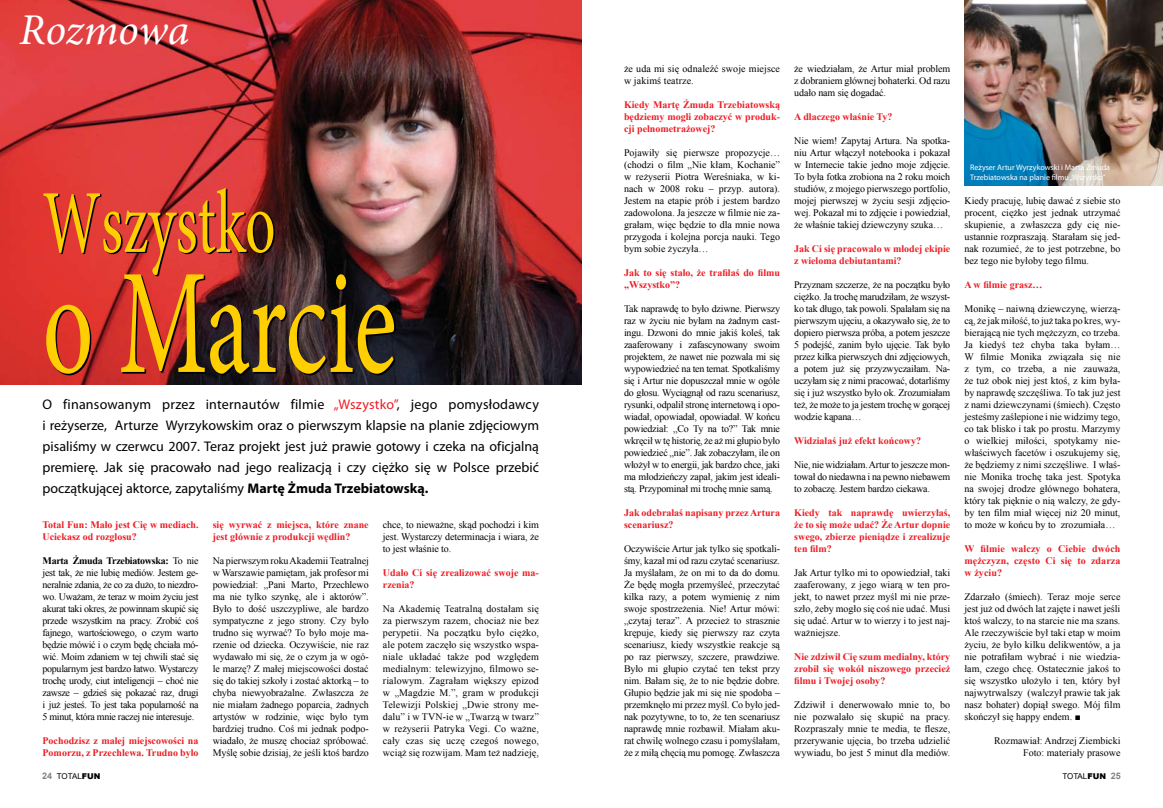
<style>
.page{position:relative;width:1163px;height:808px;background:#fff}
.page>*{position:absolute;margin:0;border:0;box-sizing:border-box;transform-origin:0 0}
.t1{font:150px "Minion Pro";letter-spacing:-.01em;color:#ffcf01;scale:.67 1}
.t2{font:90px "Minion Pro";color:#ffcf01;scale:.67 1}
.t3{font:italic 44px "Minion Pro";letter-spacing:-.005em;color:#fff}
.t4{font:14px/21px "Myriad Pro";color:#000;text-align:justify}
.t5{font:10px/12px "Times New Roman";letter-spacing:-.01em;color:#000;text-align:justify}
.t6{font:700 10px/12px "Times New Roman";color:#ed1c24}
.t7{font:10px/12px "Times New Roman";letter-spacing:.01em;color:#000}
.t8{font:8px/9.6px "Myriad Pro";color:#fff}
.t9{font:8px "Arial";letter-spacing:-.01em;color:#000}
.s1{color:#ed1c24}
.s2{font-weight:700}
.s3{font-weight:700;font-size:9px;color:#808284}
.s4{font-weight:900}
</style>
<div class="page">
<img style="left:0;top:0;width:581px;height:384px">
<img style="left:14px;top:170px;width:553px;height:215px">
<img style="left:964px;top:0;width:198px;height:186px">
<h3 class="t3" style="left:19px;top:4px;width:172px">Rozmowa</h3>
<h2 class="t2" style="left:43px;top:169px;width:349px">Wszystko</h2>
<h1 class="t1" style="left:43px;top:234px;width:530px">o Marcie</h1>
<p class="t4" style="left:43px;top:394px;width:498px">O finansowanym przez internautów filmie <span class="s1">„Wszystko”</span>, jego pomysłodawcy i reżyserze, Arturze Wyrzykowskim oraz o pierwszym klapsie na planie zdjęciowym pisaliśmy w czerwcu 2007. Teraz projekt jest już prawie gotowy i czeka na oficjalną premierę. Jak się pracowało nad jego realizacją i czy ciężko się w Polsce przebić początkującej aktorce, zapytaliśmy <span class="s2">Martę Żmuda Trzebiatowską.</span></p>
<p class="t6" style="left:43px;top:518px;width:157px">Total Fun: Mało jest Cię w mediach.<br>Uciekasz od rozgłosu?</p>
<p class="t5" style="left:43px;top:555px;width:157px"><span class="s2">Marta Żmuda Trzebiatowska:</span> To nie jest tak, że nie lubię mediów. Jestem ge&shy;neralnie zdania, że co za dużo, to niezdro&shy;wo. Uważam, że teraz w moim życiu jest akurat taki okres, że powinnam skupić się przede wszystkim na pracy. Zrobić coś fajnego, wartościowego, o czym warto będzie mówić i o czym będę chciała mó&shy;wić. Moim zdaniem w tej chwili stać się popularnym jest bardzo łatwo. Wystarczy trochę urody, ciut inteligencji – choć nie zawsze – gdzieś się pokazać raz, drugi i już jesteś. To jest taka popularność na 5 minut, która mnie raczej nie interesuje.</p>
<p class="t6" style="left:43px;top:734px;width:157px">Pochodzisz z małej miejscowości na<br>Pomorzu, z Przechlewa. Trudno było</p>
<p class="t6" style="left:213px;top:518px;width:157px">się wyrwać z miejsca, które znane jest głównie z produkcji wędlin?</p>
<p class="t5" style="left:213px;top:555px;width:157px">Na pierwszym roku Akademii Teatralnej w Warszawie pamiętam, jak profesor mi powiedział: „Pani Marto, Przechlewo ma nie tylko szynkę, ale i aktorów”.<br>Było to dość uszczypliwe, ale bardzo sympatyczne z jego strony. Czy było trudno się wyrwać? To było moje ma&shy;rzenie od dziecka. Oczywiście, nie raz wydawało mi się, że o czym ja w ogó&shy;le marzę? Z małej miejscowości dostać się do takiej szkoły i zostać aktorką – to chyba niewyobrażalne. Zwłaszcza że nie miałam żadnego poparcia, żadnych artystów w rodzinie, więc było tym bardziej trudno. Coś mi jednak podpo&shy;wiadało, że muszę chociaż spróbować.<br>Myślę sobie dzisiaj, że jeśli ktoś bardzo</p>
<p class="t5" style="left:383px;top:519px;width:157px">chce, to nieważne, skąd pochodzi i kim jest. Wystarczy determinacja i wiara, że to jest właśnie to.</p>
<p class="t6" style="left:383px;top:566px;width:157px">Udało Ci się zrealizować swoje ma&shy;rzenia?</p>
<p class="t5" style="left:383px;top:603px;width:157px">Na Akademię Teatralną dostałam się za pierwszym razem, chociaż nie bez perypetii. Na początku było ciężko, ale potem zaczęło się wszystko wspa&shy;niale układać także pod względem medialnym: telewizyjno, filmowo se&shy;rialowym. Zagrałam większy epizod w „Magdzie M.”, gram w produkcji Telewizji Polskiej „Dwie strony me&shy;dalu” i w TVN-ie w „Twarzą w twarz” w reżyserii Patryka Vegi. Co ważne, cały czas się uczę czegoś nowego, wciąż się rozwijam. Mam też nadzieję,</p>
<p class="t7" style="left:624px;top:63px;width:157px">że uda mi się odnaleźć swoje miejsce w jakimś teatrze.</p>
<p class="t6" style="left:624px;top:98px;width:157px;text-align:justify">Kiedy Martę Żmuda Trzebiatowską będziemy mogli zobaczyć w produk&shy;cji pełnometrażowej?</p>
<p class="t5" style="left:624px;top:147px;width:157px">Pojawiły się pierwsze propozycje… (chodzi o film „Nie kłam, Kochanie” w reżyserii Piotra Wereśniaka, w ki&shy;nach w 2008 roku – przyp. autora).<br>Jestem na etapie prób i jestem bardzo zadowolona. Ja jeszcze w filmie nie za&shy;grałam, więc będzie to dla mnie nowa przygoda i kolejna porcja nauki. Tego bym sobie życzyła…</p>
<p class="t6" style="left:624px;top:266px;width:157px">Jak to się stało, że trafiłaś do filmu „Wszystko”?</p>
<p class="t5" style="left:624px;top:303px;width:157px">Tak naprawdę to było dziwne. Pierwszy raz w życiu nie byłam na żadnym cast&shy;ingu. Dzwoni do mnie jakiś koleś, tak zaaferowany i zafascynowany swoim projektem, że nawet nie pozwala mi się wypowiedzieć na ten temat. Spotkaliśmy się i Artur nie dopuszczał mnie w ogóle do głosu. Wyciągnął od razu scenariusz, rysunki, odpalił stronę internetową i opo&shy;wiadał, opowiadał, opowiadał. W końcu powiedział: „Co Ty na to?” Tak mnie wkręcił w tę historię, że aż mi głupio było powiedzieć „nie”. Jak zobaczyłam, ile on włożył w to energii, jak bardzo chce, jaki ma młodzieńczy zapał, jakim jest ideali&shy;stą. Przypominał mi trochę mnie samą.</p>
<p class="t6" style="left:624px;top:506px;width:157px">Jak odebrałaś napisany przez Artura scenariusz?</p>
<p class="t5" style="left:624px;top:543px;width:157px">Oczywiście Artur jak tylko się spotkali&shy;śmy, kazał mi od razu czytać scenariusz.<br>Ja myślałam, że on mi to da do domu.<br>Że będę mogła przemyśleć, przeczytać kilka razy, a potem wymienię z nim swoje spostrzeżenia. Nie! Artur mówi: „czytaj teraz”. A przecież to strasznie krępuje, kiedy się pierwszy raz czyta scenariusz, kiedy wszystkie reakcje są po raz pierwszy, szczere, prawdziwe.<br>Było mi głupio czytać ten tekst przy nim. Bałam się, że to nie będzie dobre.<br>Głupio będzie jak mi się nie spodoba – przemknęło mi przez myśl. Co było jed&shy;nak pozytywne, to to, że ten scenariusz naprawdę mnie rozbawił. Miałam aku&shy;rat chwilę wolnego czasu i pomyślałam, że z miłą chęcią mu pomogę. Zwłaszcza</p>
<p class="t5" style="left:794px;top:63px;width:157px">że wiedziałam, że Artur miał problem z dobraniem głównej bohaterki. Od razu udało nam się dogadać.</p>
<p class="t6" style="left:794px;top:110px;width:100px">A dlaczego właśnie Ty?</p>
<p class="t5" style="left:794px;top:135px;width:157px">Nie wiem! Zapytaj Artura. Na spotka&shy;niu Artur włączył notebooka i pokazał w Internecie takie jedno moje zdjęcie.<br>To była fotka zrobiona na 2 roku moich studiów, z mojego pierwszego portfolio, mojej pierwszej w życiu sesji zdjęcio&shy;wej. Pokazał mi to zdjęcie i powiedział, że właśnie takiej dziewczyny szuka…</p>
<p class="t6" style="left:794px;top:242px;width:157px">Jak Ci się pracowało w młodej ekipie z wieloma debiutantami?</p>
<p class="t5" style="left:794px;top:279px;width:157px">Przyznam szczerze, że na początku było ciężko. Ja trochę marudziłam, że wszyst&shy;ko tak długo, tak powoli. Spalałam się na pierwszym ujęciu, a okazywało się, że to dopiero pierwsza próba, a potem jeszcze 5 podejść, zanim było ujęcie. Tak było przez kilka pierwszych dni zdjęciowych, a potem już się przyzwyczaiłam. Na&shy;uczyłam się z nimi pracować, dotarliśmy się i już wszystko było ok. Zrozumiałam też, że może to ja jestem trochę w gorącej wodzie kąpana…</p>
<p class="t6" style="left:794px;top:434px;width:128px">Widziałaś już efekt końcowy?</p>
<p class="t5" style="left:794px;top:459px;width:157px">Nie, nie widziałam. Artur to jeszcze mon&shy;tował do niedawna i na pewno niebawem to zobaczę. Jestem bardzo ciekawa.</p>
<p class="t6" style="left:794px;top:506px;width:157px;text-align:justify">Kiedy tak naprawdę uwierzyłaś, że to się może udać? Że Artur dopnie swego, zbierze pieniądze i zrealizuje ten film?</p>
<p class="t5" style="left:794px;top:567px;width:157px">Jak Artur tylko mi to opowiedział, taki zaaferowany, z jego wiarą w ten pro&shy;jekt, to nawet przez myśl mi nie prze&shy;szło, żeby mogło się coś nie udać. Musi się udać. Artur w to wierzy i to jest naj&shy;ważniejsze.</p>
<p class="t6" style="left:794px;top:650px;width:157px;text-align:justify">Nie zdziwił Cię szum medialny, który zrobił się wokół niszowego przecież filmu i Twojej osoby?</p>
<p class="t5" style="left:794px;top:699px;width:157px">Zdziwił i denerwowało mnie to, bo nie pozwalało się skupić na pracy.<br>Rozpraszały mnie te media, te flesze, przerywanie ujęcia, bo trzeba udzielić wywiadu, bo jest 5 minut dla mediów.</p>
<p class="t8" style="left:969px;top:163px;width:141px">Reżyser Artur Wyrzykowski i Marta Żmuda<br>Trzebiatowska na planie filmu „Wszystko”</p>
<p class="t5" style="left:964px;top:195px;width:157px">Kiedy pracuję, lubię dawać z siebie sto procent, ciężko jest jednak utrzymać skupienie, a zwłaszcza gdy cię nie&shy;ustannie rozpraszają. Starałam się jed&shy;nak rozumieć, że to jest potrzebne, bo bez tego nie byłoby tego filmu.</p>
<p class="t6" style="left:964px;top:278px;width:80px">A w filmie grasz…</p>
<p class="t5" style="left:964px;top:303px;width:157px">Monikę – naiwną dziewczynę, wierzą&shy;cą, że jak miłość, to już taka po kres, wy&shy;bierającą nie tych mężczyzn, co trzeba.<br>Ja kiedyś też chyba taka byłam… W filmie Monika związała się nie z tym, co trzeba, a nie zauważa, że tuż obok niej jest ktoś, z kim była&shy;by naprawdę szczęśliwa. To tak już jest z nami dziewczynami (śmiech). Często jesteśmy zaślepione i nie widzimy tego, co tak blisko i tak po prostu. Marzymy o wielkiej miłości, spotykamy nie&shy;właściwych facetów i oszukujemy się, że będziemy z nimi szczęśliwe. I właś&shy;nie Monika trochę taka jest. Spotyka na swojej drodze głównego bohatera, który tak pięknie o nią walczy, że gdy&shy;by ten film miał więcej niż 20 minut, to może w końcu by to zrozumiała…</p>
<p class="t6" style="left:964px;top:542px;width:157px;text-align:justify">W filmie walczy o Ciebie dwóch mężczyzn, często Ci się to zdarza w życiu?</p>
<p class="t5" style="left:964px;top:591px;width:157px">Zdarzało (śmiech). Teraz moje serce jest już od dwóch lat zajęte i nawet jeśli ktoś walczy, to na starcie nie ma szans.<br>Ale rzeczywiście był taki etap w moim życiu, że było kilku delikwentów, a ja nie potrafiłam wybrać i nie wiedzia&shy;łam, czego chcę. Ostatecznie jakoś to się wszystko ułożyło i ten, który był najwytrwalszy (walczył prawie tak jak nasz bohater) dopiął swego. Mój film skończył się happy endem. ■</p>
<p class="t5" style="left:994px;top:735px;width:128px;text-align:right">Rozmawiał: Andrzej Ziembicki<br>Foto: materiały prasowe</p>
<p class="t9" style="left:42px;top:771px;width:60px"><span class="s3">24</span> TOTAL<span class="s4">FUN</span></p>
<p class="t9" style="left:1062px;top:771px;width:60px">TOTAL<span class="s4">FUN</span> <span class="s3">25</span></p>
</div>
